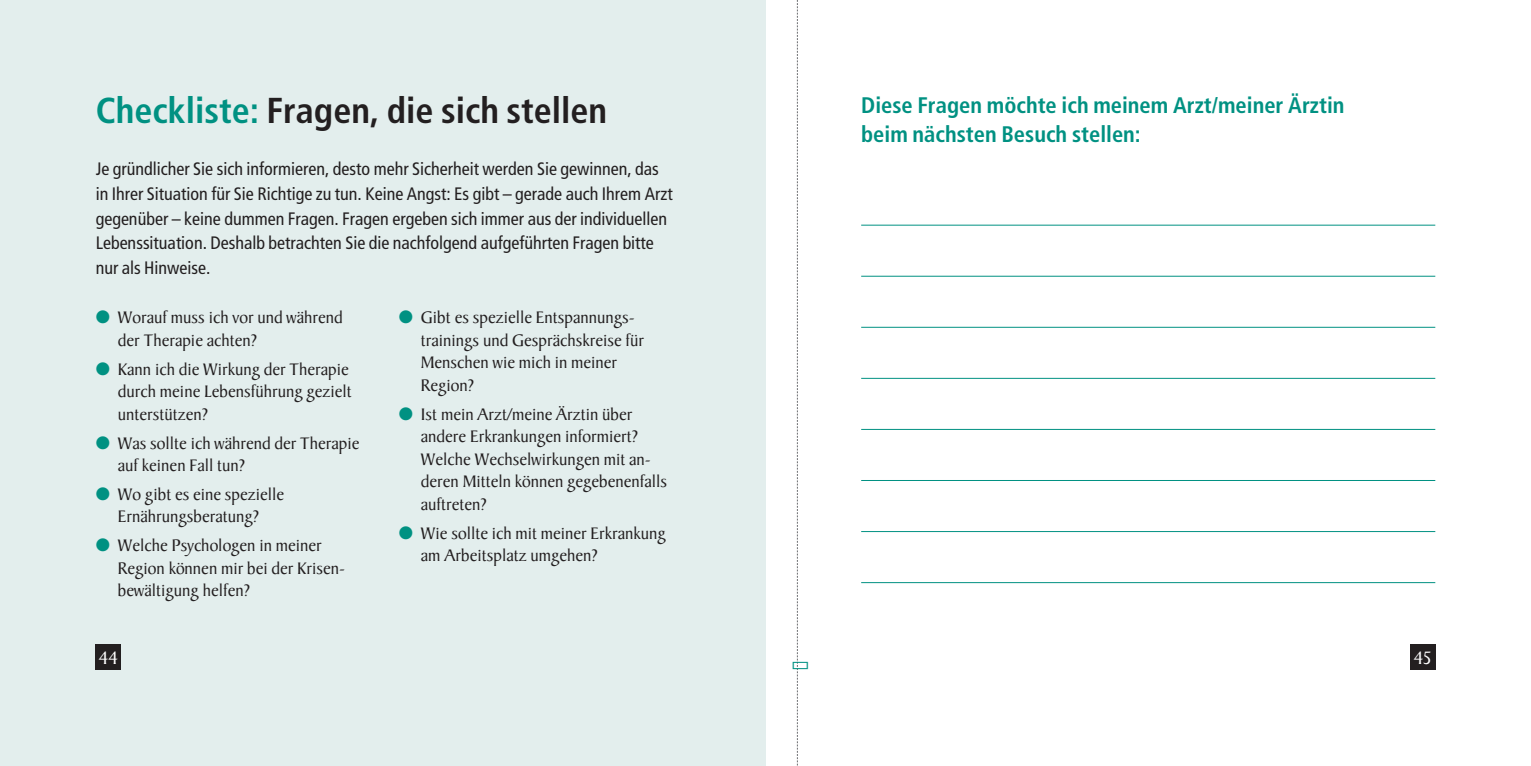
<style>
.page{position:relative;width:1531px;height:766px;background:#fff}
.page>*{position:absolute;margin:0;border:0;box-sizing:border-box;transform-origin:0 0}
.t1{font:700 condensed 36px "Frutiger";color:#231f20}
.t2{font:700 condensed 22.5px/29.2px "Frutiger";color:#009182}
.t3{font:19.12px "Baker Signet";color:#fff}
.t4{font:18px/22.5px "Baker Signet";color:#231f20}
.t5{font:condensed 18px/24.8px "Frutiger";color:#231f20}
.s1{color:#009182}
</style>
<div class="page">
<div style="left:0;top:0;width:765px;height:765px;background:#e3eeed"></div>
<div style="left:1410px;top:644px;width:25px;height:26px;background:#231f20"></div>
<div style="left:96px;top:644px;width:25px;height:26px;background:#231f20"></div>
<hr style="left:861px;top:582px;width:574px;height:1px;background:#009182">
<hr style="left:861px;top:531px;width:574px;height:1px;background:#009182">
<hr style="left:861px;top:480px;width:574px;height:1px;background:#009182">
<hr style="left:861px;top:429px;width:574px;height:1px;background:#009182">
<hr style="left:861px;top:378px;width:574px;height:1px;background:#009182">
<hr style="left:861px;top:327px;width:574px;height:1px;background:#009182">
<hr style="left:861px;top:276px;width:574px;height:1px;background:#009182">
<hr style="left:861px;top:225px;width:574px;height:1px;background:#009182">
<svg style="left:796px;top:0;width:2px;height:765px"></svg>
<h1 class="t1" style="left:96px;top:89px;width:513px"><span class="s1">Checkliste:</span> Fragen, die sich stellen</h1>
<p class="t2" style="left:861px;top:90px;width:485px">Diese Fragen möchte ich meinem Arzt/meiner Ärztin beim nächsten Besuch stellen:</p>
<p class="t5" style="left:96px;top:157px;width:578px">Je gründlicher Sie sich informieren, desto mehr Sicherheit werden Sie gewinnen, das in Ihrer Situation für Sie Richtige zu tun. Keine Angst: Es gibt – gerade auch Ihrem Arzt gegenüber – keine dummen Fragen. Fragen ergeben sich immer aus der individuellen Lebenssituation. Deshalb betrachten Sie die nachfolgend aufgeführten Fragen bitte nur als Hinweise.</p>
<p class="t4" style="left:118px;top:307px;width:226px;text-indent:-22px"><span class="s1">●</span> Worauf muss ich vor und während der Therapie achten?</p>
<p class="t4" style="left:118px;top:358px;width:235px;text-indent:-22px"><span class="s1">●</span> Kann ich die Wirkung der Therapie durch meine Lebensführung gezielt unterstützen?</p>
<p class="t4" style="left:118px;top:432px;width:243px;text-indent:-22px"><span class="s1">●</span> Was sollte ich während der Therapie auf keinen Fall tun?</p>
<p class="t4" style="left:96px;top:483px;width:190px;text-align:center"><span class="s1">●</span> Wo gibt es eine spezielle<br>Ernährungsberatung?</p>
<p class="t4" style="left:118px;top:535px;width:229px;text-indent:-22px"><span class="s1">●</span> Welche Psychologen in meiner<br>Region können mir bei der Krisen&shy;bewältigung helfen?</p>
<p class="t4" style="left:421px;top:306px;width:225px;text-indent:-22px"><span class="s1">●</span> Gibt es spezielle Entspannungs&shy;trainings und Gesprächskreise für<br>Menschen wie mich in meiner<br>Region?</p>
<p class="t4" style="left:421px;top:403px;width:248px;text-indent:-22px"><span class="s1">●</span> Ist mein Arzt/meine Ärztin über andere Erkrankungen informiert?<br>Welche Wechselwirkungen mit an&shy;deren Mitteln können gegebenenfalls auftreten?</p>
<p class="t4" style="left:421px;top:522px;width:246px;text-indent:-22px"><span class="s1">●</span> Wie sollte ich mit meiner Erkrankung am Arbeitsplatz umgehen?</p>
<p class="t3" style="left:99px;top:647px;width:21px">44</p>
<p class="t3" style="left:1414px;top:647px;width:19px">45</p>
</div>
